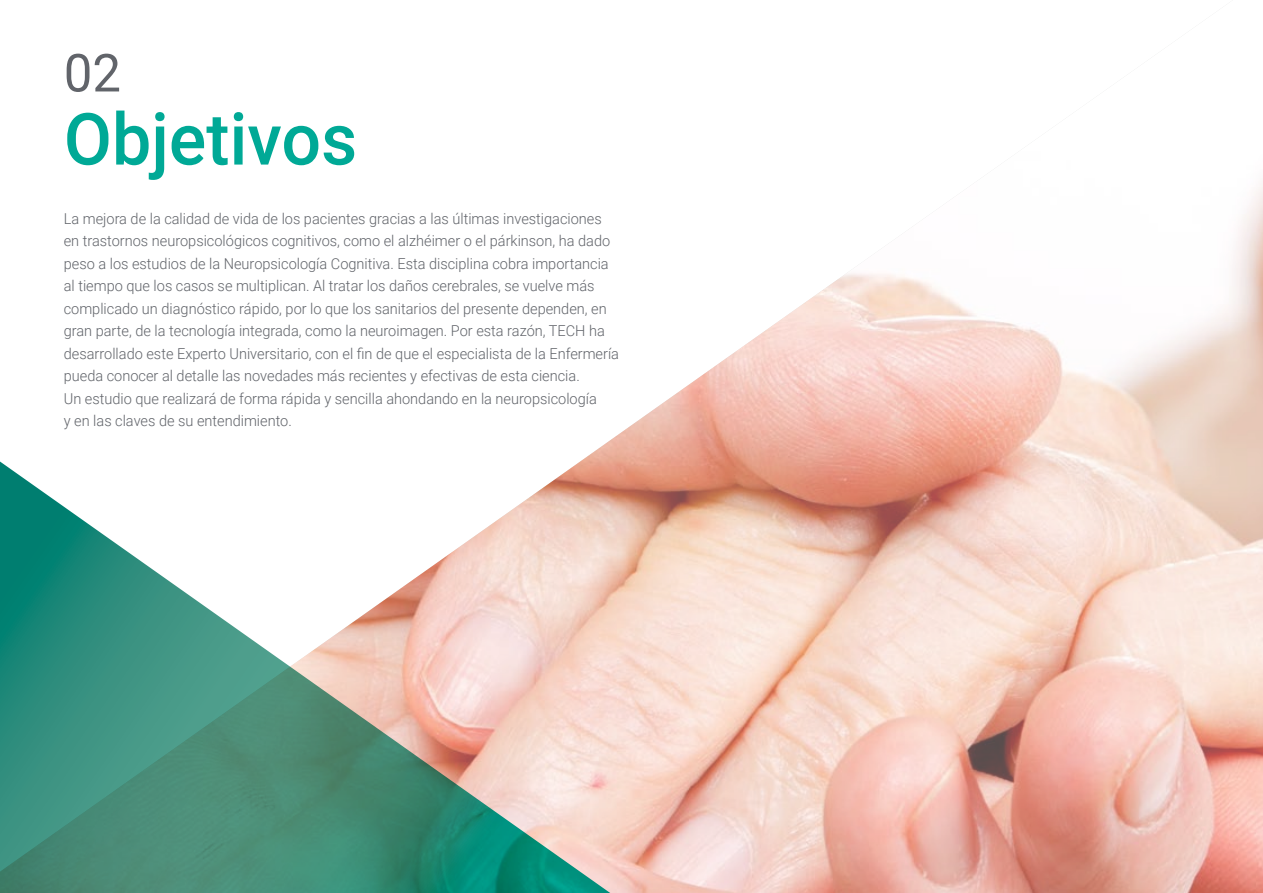
<style>
.page{position:relative;width:1263px;height:893px;background:#fff}
.page>*{position:absolute;margin:0;border:0;box-sizing:border-box;transform-origin:0 0}
.t1{font:500 72px "Roboto";color:#00a996}
.t2{font:52.5px "Roboto";color:#61646a}
.t3{font:300 15px/22.5px "Roboto";color:#61646a}
</style>
<div class="page">
<img style="left:602px;top:184px;width:661px;height:709px">
<svg style="left:0;top:446px;width:640px;height:447px"></svg>
<h2 class="t2" style="left:64px;top:36px;width:59px">02</h2>
<h1 class="t1" style="left:64px;top:89px;width:295px">Objetivos</h1>
<p class="t3" style="left:64px;top:207px;width:557px">La mejora de la calidad de vida de los pacientes gracias a las últimas investigaciones en trastornos neuropsicológicos cognitivos, como el alzhéimer o el párkinson, ha dado peso a los estudios de la Neuropsicología Cognitiva. Esta disciplina cobra importancia al tiempo que los casos se multiplican. Al tratar los daños cerebrales, se vuelve más complicado un diagnóstico rápido, por lo que los sanitarios del presente dependen, en gran parte, de la tecnología integrada, como la neuroimagen. Por esta razón, TECH ha desarrollado este Experto Universitario, con el fin de que el especialista de la Enfermería pueda conocer al detalle las novedades más recientes y efectivas de esta ciencia.<br>Un estudio que realizará de forma rápida y sencilla ahondando en la neuropsicología<br>y en las claves de su entendimiento.</p>
</div>
